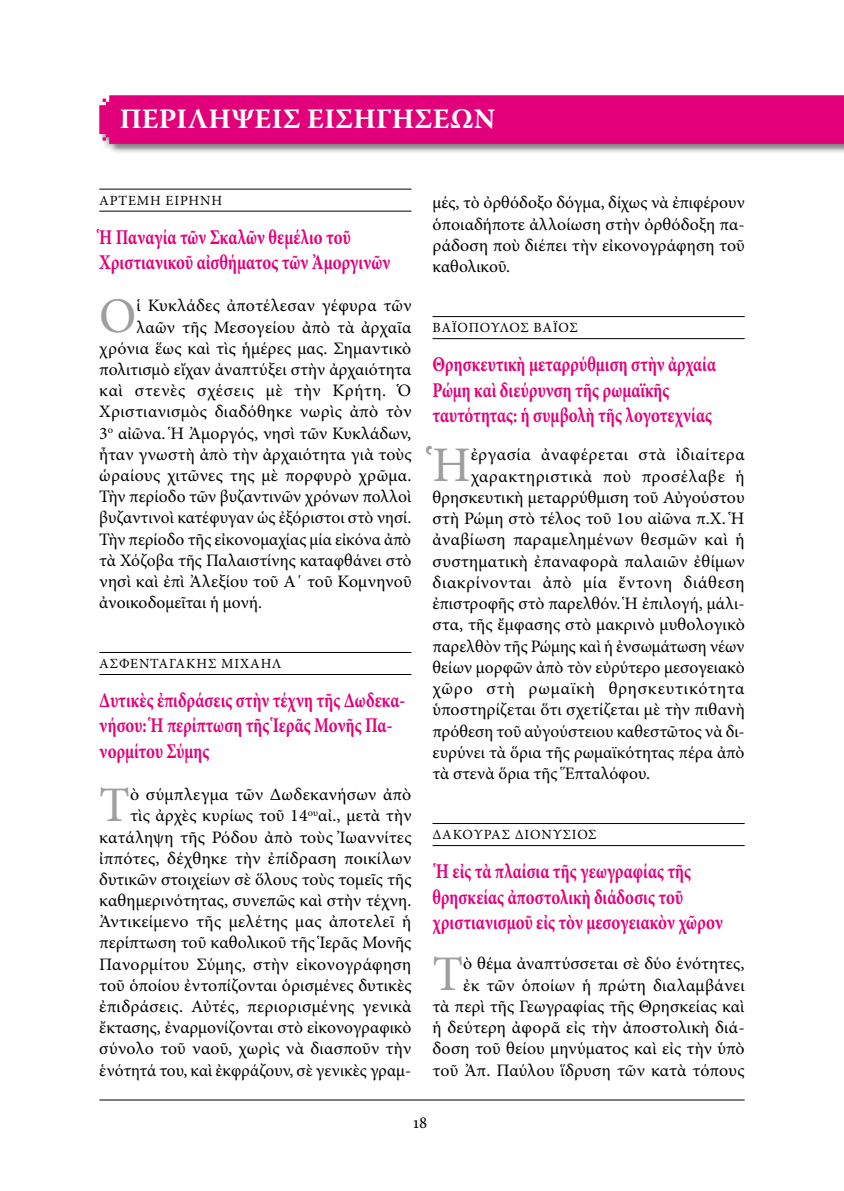
<style>
.page{position:relative;width:844px;height:1191px;background:#fff}
.page>*{position:absolute;margin:0;border:0;box-sizing:border-box;transform-origin:0 0}
.t1{font:49.88px "Minion Pro";color:#9c9e9f}
.t2{font:700 28px "Warnock Pro";letter-spacing:.01em;color:#fff}
.t3{font:700 21px/25.4px "Minion Pro";color:#e2007a;scale:.8 1}
.t4{font:17.5px/21.2px "Minion Pro";letter-spacing:.005em;color:#000;text-align:right}
.t5{font:17.5px "Minion Pro";letter-spacing:.03em;color:#000}
.t6{font:17.5px "Minion Pro";letter-spacing:.035em;color:#000}
.t7{font:17.5px "Minion Pro";letter-spacing:.045em;color:#000}
.t8{font:17.5px "Minion Pro";letter-spacing:.04em;color:#000}
.t9{font:14px "Minion Pro";letter-spacing:.06em;color:#000}
</style>
<div class="page">
<hr style="left:99px;top:1099px;width:645px;height:1px;background:#000">
<hr style="left:99px;top:189px;width:312px;height:1px;background:#000">
<hr style="left:99px;top:211px;width:312px;height:1px;background:#000">
<hr style="left:99px;top:652px;width:312px;height:1px;background:#000">
<hr style="left:99px;top:674px;width:312px;height:1px;background:#000">
<hr style="left:432px;top:316px;width:312px;height:1px;background:#000">
<hr style="left:432px;top:338px;width:312px;height:1px;background:#000">
<hr style="left:432px;top:823px;width:312px;height:1px;background:#000">
<hr style="left:432px;top:845px;width:312px;height:1px;background:#000">
<div style="left:99px;top:95px;width:744px;height:59px;background:#000;opacity:.5"></div>
<div style="left:99px;top:95px;width:744px;height:49px;background:#e2007a"></div>
<h2 class="t2" style="left:120px;top:102px;width:377px">ΠΕΡΙΛΗΨΕΙΣ ΕΙΣΗΓΗΣΕΩΝ</h2>
<p class="t9" style="left:99px;top:191px;width:124px">ΑΡΤΕΜΗ ΕΙΡΗΝΗ</p>
<p class="t3" style="left:99px;top:224px;width:365px">Ἡ Παναγία τῶν Σκαλῶν θεμέλιο τοῦ<br>Χριστιανικοῦ αἰσθήματος τῶν Ἀμοργινῶν</p>
<h1 class="t1" style="left:99px;top:283px;width:39px">Ο</h1>
<p class="t4" style="left:136px;top:295px;width:276px">ἱ Κυκλάδες ἀποτέλεσαν γέφυρα τῶν</p>
<p class="t4" style="left:136px;top:316px;width:276px">λαῶν τῆς Μεσογείου ἀπὸ τὰ ἀρχαῖα</p>
<p class="t4" style="left:99px;top:338px;width:313px">χρόνια ἕως καὶ τὶς ἡμέρες μας. Σημαντικὸ</p>
<p class="t4" style="left:99px;top:359px;width:313px">πολιτισμὸ εἴχαν ἀναπτύξει στὴν ἀρχαιότητα</p>
<p class="t8" style="left:99px;top:379px;width:313px">καὶ στενὲς σχέσεις μὲ τὴν Κρήτη. Ὁ</p>
<p class="t4" style="left:99px;top:401px;width:314px">Χριστιανισμὸς διαδόθηκε νωρὶς ἀπὸ τὸν</p>
<p class="t4" style="left:99px;top:422px;width:313px">3<sup>ο</sup> αἰῶνα. Ἡ Ἀμοργός, νησὶ τῶν Κυκλάδων,</p>
<p class="t4" style="left:99px;top:443px;width:314px">ἦταν γνωστὴ ἀπὸ τὴν ἀρχαιότητα γιὰ τοὺς</p>
<p class="t4" style="left:99px;top:465px;width:314px">ὡραίους χιτῶνες της μὲ πορφυρὸ χρῶμα.</p>
<p class="t4" style="left:99px;top:486px;width:313px">Τὴν περίοδο τῶν βυζαντινῶν χρόνων πολλοὶ</p>
<p class="t4" style="left:99px;top:507px;width:313px">βυζαντινοὶ κατέφυγαν ὡς ἐξόριστοι στὸ νησί.</p>
<p class="t4" style="left:99px;top:528px;width:313px">Τὴν περίοδο τῆς εἰκονομαχίας μία εἰκόνα ἀπὸ</p>
<p class="t4" style="left:99px;top:549px;width:313px">τὰ Χόζοβα τῆς Παλαιστίνης καταφθάνει στὸ</p>
<p class="t4" style="left:99px;top:571px;width:314px">νησὶ καὶ ἐπὶ Ἀλεξίου τοῦ Α΄ τοῦ Κομνηνοῦ</p>
<p class="t4" style="left:99px;top:592px;width:164px">ἀνοικοδομεῖται ἡ μονή.</p>
<p class="t9" style="left:99px;top:654px;width:184px">ΑΣΦΕΝΤΑΓΑΚΗΣ ΜΙΧΑΗΛ</p>
<p class="t3" style="left:99px;top:687px;width:384px">Δυτικὲς ἐπιδράσεις στὴν τέχνη τῆς Δωδεκα&shy;νήσου: Ἡ περίπτωση τῆς Ἱερᾶς Μονῆς Πα&shy;νορμίτου Σύμης</p>
<h1 class="t1" style="left:99px;top:772px;width:32px">Τ</h1>
<p class="t4" style="left:99px;top:784px;width:314px">ὸ σύμπλεγμα τῶν Δωδεκανήσων ἀπὸ<br>τὶς ἀρχὲς κυρίως τοῦ 14<sup>ου</sup>αἰ., μετὰ τὴν κατάληψη τῆς Ρόδου ἀπὸ τοὺς Ἰωαννίτες ἰππότες, δέχθηκε τὴν ἐπίδραση ποικίλων δυτικῶν στοιχείων σὲ ὅλους τοὺς τομεῖς τῆς καθημερινότητας, συνεπῶς καὶ στὴν τέχνη.<br>Ἀντικείμενο τῆς μελέτης μας ἀποτελεῖ ἡ περίπτωση τοῦ καθολικοῦ τῆς Ἱερᾶς Μονῆς Πανορμίτου Σύμης, στὴν εἰκονογράφηση τοῦ ὁποίου ἐντοπίζονται ὁρισμένες δυτικὲς ἐπιδράσεις. Αὐτές, περιορισμένης γενικὰ ἔκτασης, ἐναρμονίζονται στὸ εἰκονογραφικὸ σύνολο τοῦ ναοῦ, χωρὶς νὰ διασποῦν τὴν ἑνότητά του, καὶ ἐκφράζουν, σὲ γενικὲς γραμ-</p>
<p class="t4" style="left:432px;top:192px;width:314px;text-align:justify">μές, τὸ ὀρθόδοξο δόγμα, δίχως νὰ ἐπιφέρουν ὁποιαδήποτε ἀλλοίωση στὴν ὀρθόδοξη πα&shy;ράδοση ποὺ διέπει τὴν εἰκονογράφηση τοῦ καθολικοῦ.</p>
<p class="t9" style="left:432px;top:318px;width:147px">ΒΑΪΟΠΟΥΛΟΣ ΒΑΪΟΣ</p>
<p class="t3" style="left:432px;top:351px;width:356px">Θρησκευτικὴ μεταρρύθμιση στὴν ἀρχαία<br>Ρώμη καὶ διεύρυνση τῆς ρωμαϊκῆς ταυτότητας: ἡ συμβολὴ τῆς λογοτεχνίας</p>
<h1 class="t1" style="left:432px;top:432px;width:40px">Ἡ</h1>
<p class="t5" style="left:470px;top:443px;width:275px">ἐργασία ἀναφέρεται στὰ ἰδιαίτερα</p>
<p class="t5" style="left:470px;top:464px;width:275px">χαρακτηριστικὰ ποὺ προσέλαβε ἡ</p>
<p class="t4" style="left:432px;top:487px;width:313px">θρησκευτικὴ μεταρρύθμιση τοῦ Αὐγούστου</p>
<p class="t4" style="left:432px;top:508px;width:313px">στὴ Ρώμη στὸ τέλος τοῦ 1ου αἰῶνα π.Χ. Ἡ</p>
<p class="t4" style="left:432px;top:529px;width:313px">ἀναβίωση παραμελημένων θεσμῶν καὶ ἡ</p>
<p class="t4" style="left:432px;top:550px;width:313px">συστηματικὴ ἐπαναφορὰ παλαιῶν ἐθίμων</p>
<p class="t6" style="left:432px;top:570px;width:313px">διακρίνονται ἀπὸ μία ἔντονη διάθεση</p>
<p class="t4" style="left:432px;top:593px;width:313px">ἐπιστροφῆς στὸ παρελθόν. Ἡ ἐπιλογή, μάλι-</p>
<p class="t4" style="left:432px;top:614px;width:314px">στα, τῆς ἔμφασης στὸ μακρινὸ μυθολογικὸ</p>
<p class="t4" style="left:432px;top:635px;width:313px">παρελθὸν τῆς Ρώμης καὶ ἡ ἐνσωμάτωση νέων</p>
<p class="t4" style="left:432px;top:656px;width:313px">θείων μορφῶν ἀπὸ τὸν εὐρύτερο μεσογειακὸ</p>
<p class="t7" style="left:432px;top:676px;width:313px">χῶρο στὴ ρωμαϊκὴ θρησκευτικότητα</p>
<p class="t4" style="left:432px;top:699px;width:314px">ὑποστηρίζεται ὅτι σχετίζεται μὲ τὴν πιθανὴ</p>
<p class="t4" style="left:432px;top:720px;width:314px">πρόθεση τοῦ αὐγούστειου καθεστῶτος νὰ δι-</p>
<p class="t4" style="left:432px;top:741px;width:313px">ευρύνει τὰ ὅρια τῆς ρωμαϊκότητας πέρα ἀπὸ</p>
<p class="t4" style="left:432px;top:763px;width:219px">τὰ στενὰ ὅρια τῆς Ἕπταλόφου.</p>
<p class="t9" style="left:432px;top:825px;width:165px">ΔΑΚΟΥΡΑΣ ΔΙΟΝΥΣΙΟΣ</p>
<p class="t3" style="left:432px;top:858px;width:364px">Ἡ εἰς τὰ πλαίσια τῆς γεωγραφίας τῆς θρησκείας ἀποστολικὴ διάδοσις τοῦ χριστιανισμοῦ εἰς τὸν μεσογειακὸν χῶρον</p>
<h1 class="t1" style="left:432px;top:941px;width:32px">Τ</h1>
<p class="t4" style="left:432px;top:953px;width:314px">ὸ θέμα ἀναπτύσσεται σὲ δύο ἑνότητες,<br>ἐκ τῶν ὁποίων ἡ πρώτη διαλαμβάνει<br>τὰ περὶ τῆς Γεωγραφίας τῆς Θρησκείας καὶ ἡ δεύτερη ἀφορᾶ εἰς τὴν ἀποστολικὴ διά&shy;δοση τοῦ θείου μηνύματος καὶ εἰς τὴν ὑπὸ τοῦ Ἀπ. Παύλου ἵδρυση τῶν κατὰ τόπους</p>
<p class="t4" style="left:413px;top:1112px;width:16px">18</p>
</div>
